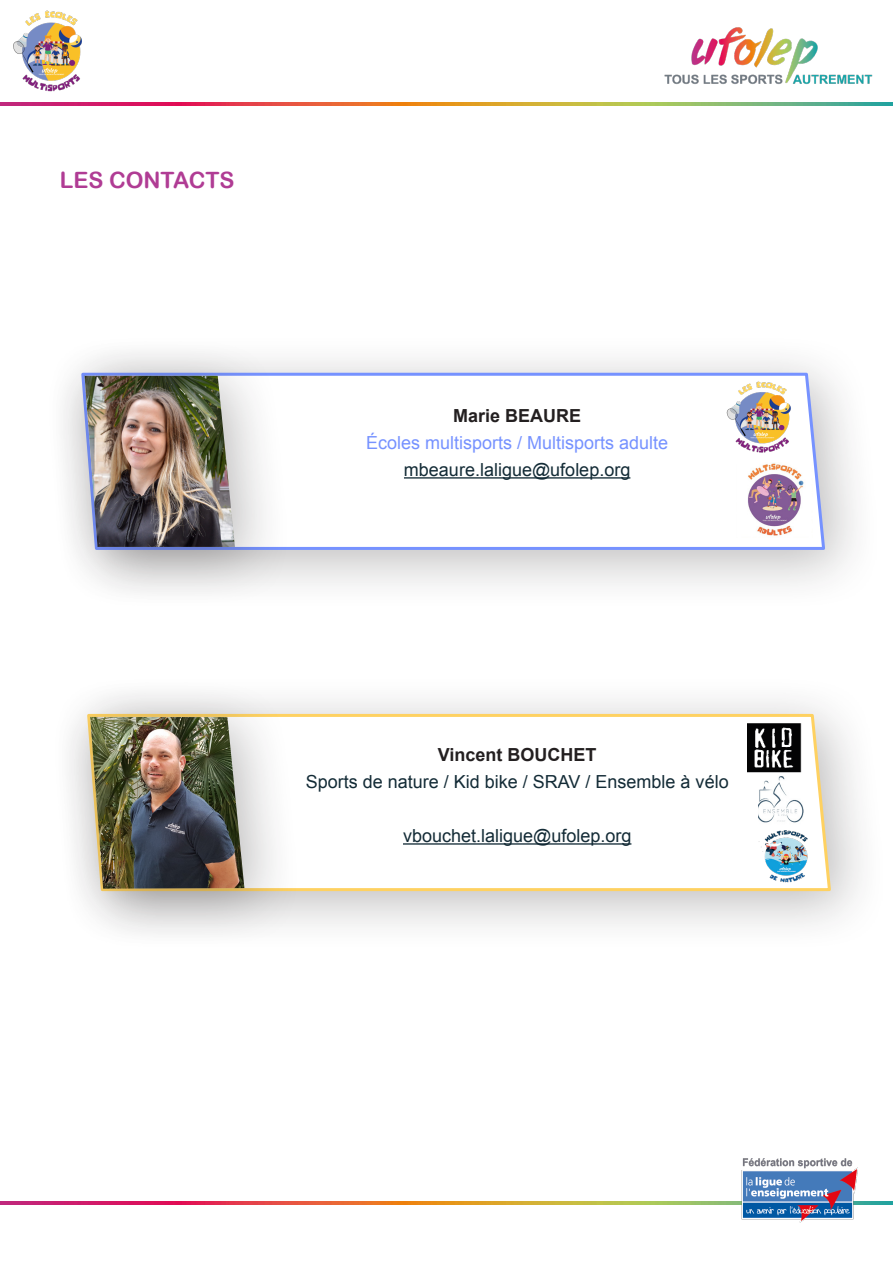
<style>
.page{position:relative;width:893px;height:1263px;background:#fff}
.page>*{position:absolute;margin:0;border:0;box-sizing:border-box;transform-origin:0 0}
.BLOC{font:22.5px "Arial Rounded MT Bold";color:#b03c94}
.aria{font:18px "Arial";color:#132b36}
.aria-2{font:18px "Arial";color:#7692ff}
.aria-3{font:700 18px "Arial";color:#231f20}
</style>
<div class="page">
<img style="left:0;top:1201px;width:893px;height:3px">
<img style="left:731px;top:1158px;width:132px;height:65px">
<img style="left:664px;top:27px;width:209px;height:57px">
<img style="left:0;top:102px;width:893px;height:3px">
<img style="left:13px;top:10px;width:69px;height:82px">
<div style="left:43px;top:332px;width:841px;height:279px;background:#231f20;opacity:.3"></div>
<svg style="left:294px;top:371px;width:533px;height:180px"></svg>
<hr style="left:404px;top:477px;width:226px;height:2px;background:#132b36">
<img style="left:736px;top:462px;width:77px;height:75px">
<div style="left:49px;top:673px;width:841px;height:280px;background:#231f20;opacity:.3"></div>
<svg style="left:303px;top:712px;width:530px;height:180px"></svg>
<div style="left:52px;top:676px;width:251px;height:274px;background:#231f20;opacity:.3"></div>
<img style="left:90px;top:717px;width:154px;height:172px">
<div style="left:46px;top:335px;width:248px;height:273px;background:#231f20;opacity:.3"></div>
<img style="left:85px;top:376px;width:150px;height:171px">
<hr style="left:403px;top:843px;width:228px;height:2px;background:#132b36">
<img style="left:759px;top:775px;width:46px;height:51px">
<img style="left:748px;top:724px;width:53px;height:48px">
<img style="left:756px;top:829px;width:60px;height:55px">
<img style="left:724px;top:381px;width:78px;height:73px">
<p class="BLOC" style="left:60px;top:167px;width:176px">LES CONTACTS</p>
<p class="aria-3" style="left:453px;top:404px;width:130px">Marie BEAURE</p>
<p class="aria-2" style="left:366px;top:431px;width:304px">Écoles multisports / Multisports adulte</p>
<p class="aria" style="left:404px;top:458px;width:228px">mbeaure.laligue@ufolep.org</p>
<p class="aria-3" style="left:438px;top:743px;width:160px">Vincent BOUCHET</p>
<p class="aria" style="left:306px;top:770px;width:424px">Sports de nature / Kid bike / SRAV / Ensemble à vélo</p>
<p class="aria" style="left:403px;top:824px;width:230px">vbouchet.laligue@ufolep.org</p>
</div>
